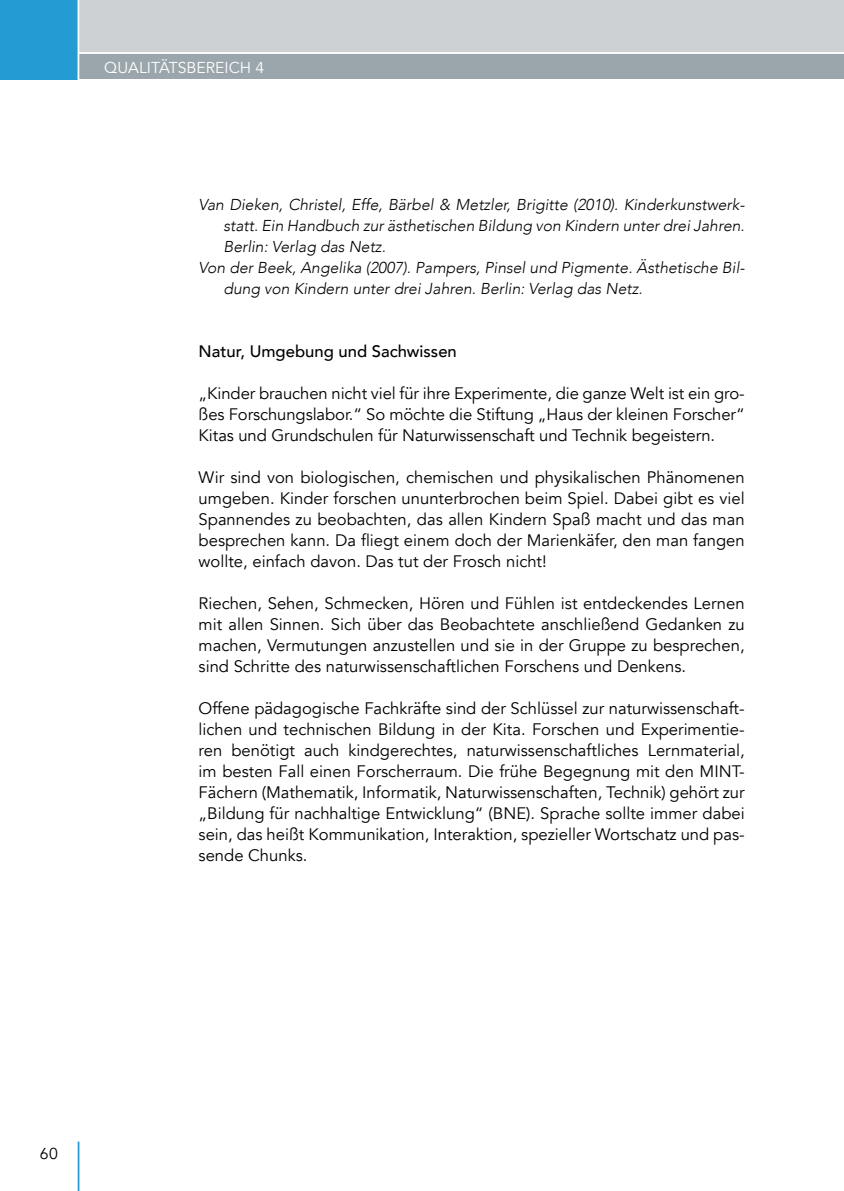
<style>
.page{position:relative;width:844px;height:1191px;background:#fff}
.page>*{position:absolute;margin:0;border:0;box-sizing:border-box;transform-origin:0 0}
.t1{font:16.62px/21px "Avenir";color:#000;text-align:justify}
.t2{font:16.62px "Avenir Book 2";color:#000}
.t3{font:500 16.62px "Avenir";color:#000}
.t4{font:italic 300 15.75px "Avenir";color:#000}
.t5{font:15.75px "Avenir";color:#fff}
.t6{font:15.75px "Avenir";color:#000}
</style>
<div class="page">
<hr style="left:78px;top:1141px;width:1px;height:50px;background:#249cd3">
<div style="left:78px;top:54px;width:765px;height:25px;background:#9aa6ac"></div>
<div style="left:0;top:0;width:843px;height:53px;background:#ced1d4"></div>
<hr style="left:0;top:52px;width:843px;height:2px;background:#fff">
<div style="left:0;top:0;width:78px;height:79px;background:#249cd3"></div>
<hr style="left:77px;top:0;width:2px;height:86px;background:#fff">
<p class="t5" style="left:104px;top:58px;width:161px">QUALITÄTSBEREICH 4</p>
<p class="t4" style="left:198px;top:195px;width:547px">Van Dieken, Christel, Effe, Bärbel &amp; Metzler, Brigitte (2010). Kinderkunstwerk-</p>
<p class="t4" style="left:223px;top:216px;width:522px">statt. Ein Handbuch zur ästhetischen Bildung von Kindern unter drei Jahren.</p>
<p class="t4" style="left:223px;top:237px;width:164px">Berlin: Verlag das Netz.</p>
<p class="t4" style="left:198px;top:258px;width:547px">Von der Beek, Angelika (2007). Pampers, Pinsel und Pigmente. Ästhetische Bil-</p>
<p class="t4" style="left:223px;top:279px;width:420px">dung von Kindern unter drei Jahren. Berlin: Verlag das Netz.</p>
<p class="t3" style="left:198px;top:337px;width:260px">Natur, Umgebung und Sachwissen</p>
<p class="t1" style="left:198px;top:383px;width:547px">„Kinder brauchen nicht viel für ihre Experimente, die ganze Welt ist ein gro&shy;ßes Forschungslabor.“ So möchte die Stiftung „Haus der kleinen Forscher“ Kitas und Grundschulen für Naturwissenschaft und Technik begeistern.</p>
<p class="t1" style="left:198px;top:467px;width:547px">Wir sind von biologischen, chemischen und physikalischen Phänomenen umgeben. Kinder forschen ununterbrochen beim Spiel. Dabei gibt es viel Spannendes zu beobachten, das allen Kindern Spaß macht und das man</p>
<p class="t2" style="left:198px;top:530px;width:547px">besprechen kann. Da fliegt einem doch der Marienkäfer, den man fangen</p>
<p class="t1" style="left:198px;top:551px;width:349px">wollte, einfach davon. Das tut der Frosch nicht!</p>
<p class="t1" style="left:198px;top:593px;width:547px">Riechen, Sehen, Schmecken, Hören und Fühlen ist entdeckendes Lernen mit allen Sinnen. Sich über das Beobachtete anschließend Gedanken zu machen, Vermutungen anzustellen und sie in der Gruppe zu besprechen, sind Schritte des naturwissenschaftlichen Forschens und Denkens.</p>
<p class="t1" style="left:198px;top:698px;width:547px">Offene pädagogische Fachkräfte sind der Schlüssel zur naturwissenschaft&shy;lichen und technischen Bildung in der Kita. Forschen und Experimentie&shy;ren benötigt auch kindgerechtes, naturwissenschaftliches Lernmaterial, im besten Fall einen Forscherraum. Die frühe Begegnung mit den MINT-Fächern (Mathematik, Informatik, Naturwissenschaften, Technik) gehört zur „Bildung für nachhaltige Entwicklung“ (BNE). Sprache sollte immer dabei sein, das heißt Kommunikation, Interaktion, spezieller Wortschatz und pas&shy;sende Chunks.</p>
<p class="t6" style="left:40px;top:1144px;width:19px">60</p>
</div>
